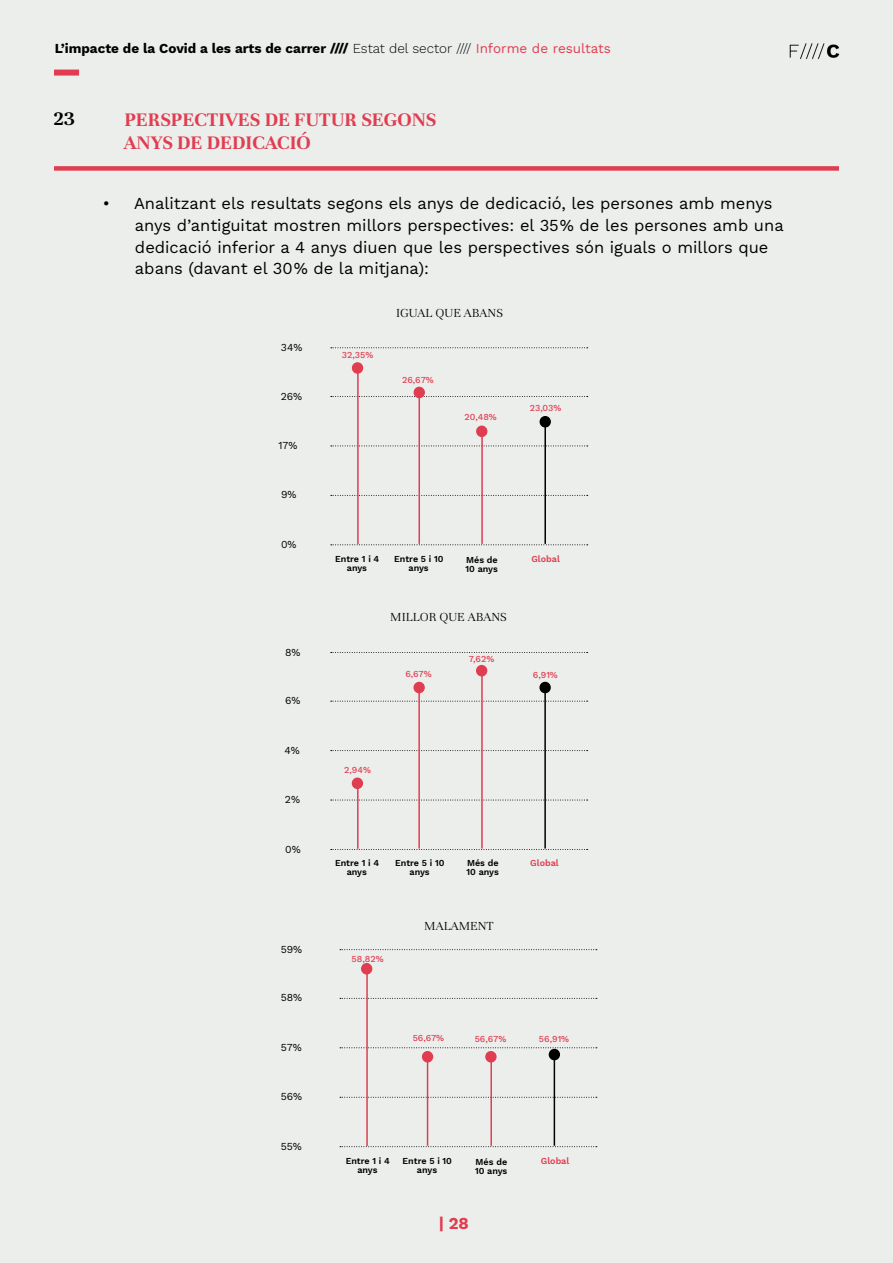
<style>
.page{position:relative;width:893px;height:1263px;background:#ebeeeb}
.page>*{position:absolute;margin:0;border:0;box-sizing:border-box;transform-origin:0 0}
.Títols-gràfic{font:700 21px/22.5px "Unna";color:#e13d51}
.número-gràfic{font:700 21px "Unna";color:#000}
.t1{font:16.5px/21.8px "Work Sans";color:#000}
.t2{font:700 16.5px "Work Sans";color:#e13d51}
.t3{font:700 13.5px "Work Sans";color:#000}
.Títol-seccions{font:300 13.5px "Unna";color:#000}
.t4{font:10.5px "Work Sans";color:#000}
.t5{font:600 9px/9px "Work Sans";color:#000;text-align:center}
.t6{font:500 9px "Work Sans";color:#e13d51}
.t7{font:600 9px "Work Sans";color:#e13d51}
.s1{font-weight:300}
.s2{font-weight:400;color:#e13d51}
</style>
<div class="page">
<div style="left:54px;top:70px;width:25px;height:6px;background:#e13d51"></div>
<img style="left:789px;top:43px;width:51px;height:17px">
<div style="left:54px;top:166px;width:785px;height:5px;background:#e13d51"></div>
<svg style="left:331px;top:347px;width:257px;height:1px"></svg>
<svg style="left:331px;top:652px;width:257px;height:1px"></svg>
<svg style="left:331px;top:396px;width:257px;height:1px"></svg>
<svg style="left:331px;top:701px;width:257px;height:1px"></svg>
<svg style="left:331px;top:446px;width:257px;height:1px"></svg>
<svg style="left:331px;top:750px;width:257px;height:1px"></svg>
<svg style="left:331px;top:495px;width:257px;height:1px"></svg>
<svg style="left:331px;top:800px;width:257px;height:1px"></svg>
<svg style="left:331px;top:544px;width:257px;height:1px"></svg>
<svg style="left:331px;top:849px;width:257px;height:1px"></svg>
<div style="left:353px;top:363px;width:9px;height:10px;background:#e13d51;border-radius:50%"></div>
<div style="left:352px;top:362px;width:11px;height:12px;border:2px solid #e13d51;border-radius:50%"></div>
<div style="left:352px;top:778px;width:10px;height:10px;background:#e13d51;border-radius:50%"></div>
<div style="left:352px;top:777px;width:11px;height:12px;border:2px solid #e13d51;border-radius:50%"></div>
<div style="left:414px;top:387px;width:10px;height:10px;background:#e13d51;border-radius:50%"></div>
<div style="left:414px;top:387px;width:11px;height:11px;border:2px solid #e13d51;border-radius:50%"></div>
<div style="left:414px;top:682px;width:10px;height:10px;background:#e13d51;border-radius:50%"></div>
<div style="left:413px;top:682px;width:12px;height:11px;border:2px solid #e13d51;border-radius:50%"></div>
<div style="left:477px;top:426px;width:10px;height:10px;background:#e13d51;border-radius:50%"></div>
<div style="left:476px;top:426px;width:11px;height:11px;border:2px solid #e13d51;border-radius:50%"></div>
<div style="left:477px;top:666px;width:10px;height:10px;background:#e13d51;border-radius:50%"></div>
<div style="left:476px;top:665px;width:11px;height:11px;border:2px solid #e13d51;border-radius:50%"></div>
<div style="left:540px;top:417px;width:10px;height:10px;background:#000;border-radius:50%"></div>
<div style="left:540px;top:416px;width:11px;height:11px;border:2px solid #000;border-radius:50%"></div>
<div style="left:540px;top:682px;width:10px;height:10px;background:#000;border-radius:50%"></div>
<div style="left:539px;top:682px;width:12px;height:11px;border:2px solid #000;border-radius:50%"></div>
<hr style="left:418px;top:397px;width:2px;height:147px;background:#e13d51">
<hr style="left:418px;top:691px;width:2px;height:157px;background:#e13d51">
<hr style="left:357px;top:371px;width:2px;height:173px;background:#e13d51">
<hr style="left:357px;top:785px;width:2px;height:64px;background:#e13d51">
<hr style="left:544px;top:426px;width:2px;height:118px;background:#000">
<hr style="left:544px;top:691px;width:2px;height:157px;background:#000">
<hr style="left:481px;top:429px;width:2px;height:115px;background:#e13d51">
<hr style="left:481px;top:676px;width:2px;height:172px;background:#e13d51">
<svg style="left:340px;top:949px;width:257px;height:1px"></svg>
<svg style="left:340px;top:998px;width:257px;height:1px"></svg>
<svg style="left:340px;top:1047px;width:257px;height:1px"></svg>
<svg style="left:340px;top:1097px;width:257px;height:1px"></svg>
<svg style="left:340px;top:1146px;width:257px;height:1px"></svg>
<div style="left:362px;top:964px;width:10px;height:10px;background:#e13d51;border-radius:50%"></div>
<div style="left:361px;top:963px;width:11px;height:11px;border:2px solid #e13d51;border-radius:50%"></div>
<div style="left:423px;top:1052px;width:9px;height:10px;background:#e13d51;border-radius:50%"></div>
<div style="left:422px;top:1051px;width:11px;height:11px;border:2px solid #e13d51;border-radius:50%"></div>
<div style="left:486px;top:1052px;width:10px;height:10px;background:#e13d51;border-radius:50%"></div>
<div style="left:485px;top:1051px;width:12px;height:11px;border:2px solid #e13d51;border-radius:50%"></div>
<div style="left:549px;top:1049px;width:10px;height:10px;background:#000;border-radius:50%"></div>
<div style="left:549px;top:1049px;width:11px;height:11px;border:2px solid #000;border-radius:50%"></div>
<hr style="left:427px;top:1060px;width:1px;height:86px;background:#e13d51">
<hr style="left:366px;top:970px;width:2px;height:176px;background:#e13d51">
<hr style="left:554px;top:1058px;width:1px;height:88px;background:#000">
<hr style="left:490px;top:1058px;width:2px;height:88px;background:#e13d51">
<p class="t3" style="left:55px;top:38px;width:558px">L’impacte de la Covid a les arts de carrer //// <span class="s1">Estat del sector ////</span> <span class="s2">Informe de resultats</span></p>
<p class="número-gràfic" style="left:54px;top:104px;width:22px">23</p>
<p class="Títols-gràfic" style="left:124px;top:107px;width:314px">PERSPECTIVES DE FUTUR SEGONS<br>ANYS DE DEDICACIÓ</p>
<p class="t1" style="left:135px;top:192px;width:650px;text-indent:-32px">• Analitzant els resultats segons els anys de dedicació, les persones amb menys anys d’antiguitat mostren millors perspectives: el 35% de les persones amb una dedicació inferior a 4 anys diuen que les perspectives són iguals o millors que abans (davant el 30% de la mitjana):</p>
<p class="t4" style="left:281px;top:339px;width:23px">34%</p>
<p class="t4" style="left:281px;top:388px;width:23px">26%</p>
<p class="t4" style="left:278px;top:437px;width:20px">17%</p>
<p class="t4" style="left:281px;top:487px;width:17px">9%</p>
<p class="t4" style="left:281px;top:536px;width:17px">0%</p>
<p class="t4" style="left:285px;top:644px;width:17px">8%</p>
<p class="t4" style="left:285px;top:693px;width:17px">6%</p>
<p class="t4" style="left:284px;top:742px;width:17px">4%</p>
<p class="t4" style="left:285px;top:791px;width:17px">2%</p>
<p class="t4" style="left:285px;top:841px;width:17px">0%</p>
<p class="t4" style="left:281px;top:941px;width:23px">59%</p>
<p class="t4" style="left:281px;top:990px;width:23px">58%</p>
<p class="t4" style="left:281px;top:1039px;width:22px">57%</p>
<p class="t4" style="left:281px;top:1089px;width:23px">56%</p>
<p class="t4" style="left:281px;top:1138px;width:23px">55%</p>
<p class="t6" style="left:342px;top:348px;width:33px">32,35%</p>
<p class="Títol-seccions" style="left:396px;top:303px;width:108px">IGUAL QUE ABANS</p>
<p class="t6" style="left:402px;top:373px;width:33px">26,67%</p>
<p class="t6" style="left:465px;top:410px;width:34px">20,48%</p>
<p class="t6" style="left:530px;top:401px;width:33px">23,03%</p>
<p class="t5" style="left:335px;top:554px;width:46px">Entre 1 i 4 anys</p>
<p class="t5" style="left:394px;top:554px;width:51px">Entre 5 i 10 anys</p>
<p class="t5" style="left:465px;top:555px;width:34px;text-align:left">Més de<br>10 anys</p>
<p class="Títol-seccions" style="left:390px;top:607px;width:118px">MILLOR QUE ABANS</p>
<p class="t6" style="left:405px;top:667px;width:28px">6,67%</p>
<p class="t6" style="left:469px;top:652px;width:27px">7,62%</p>
<p class="t7" style="left:531px;top:552px;width:30px">Global</p>
<p class="t6" style="left:533px;top:668px;width:27px">6,91%</p>
<p class="t6" style="left:344px;top:763px;width:28px">2,94%</p>
<p class="t5" style="left:335px;top:858px;width:46px">Entre 1 i 4 anys</p>
<p class="t5" style="left:395px;top:858px;width:51px">Entre 5 i 10 anys</p>
<p class="t5" style="left:466px;top:858px;width:34px;text-align:left">Més de<br>10 anys</p>
<p class="t6" style="left:352px;top:952px;width:34px">58,82%</p>
<p class="Títol-seccions" style="left:424px;top:916px;width:71px">MALAMENT</p>
<p class="t7" style="left:530px;top:856px;width:30px">Global</p>
<p class="t6" style="left:413px;top:1031px;width:33px">56,67%</p>
<p class="t6" style="left:475px;top:1032px;width:33px">56,67%</p>
<p class="t6" style="left:539px;top:1032px;width:32px">56,91%</p>
<p class="t5" style="left:346px;top:1156px;width:46px">Entre 1 i 4 anys</p>
<p class="t5" style="left:403px;top:1156px;width:51px">Entre 5 i 10 anys</p>
<p class="t5" style="left:475px;top:1157px;width:34px;text-align:left">Més de<br>10 anys</p>
<p class="t2" style="left:439px;top:1211px;width:32px">| 28</p>
<p class="t7" style="left:541px;top:1154px;width:30px">Global</p>
</div>
